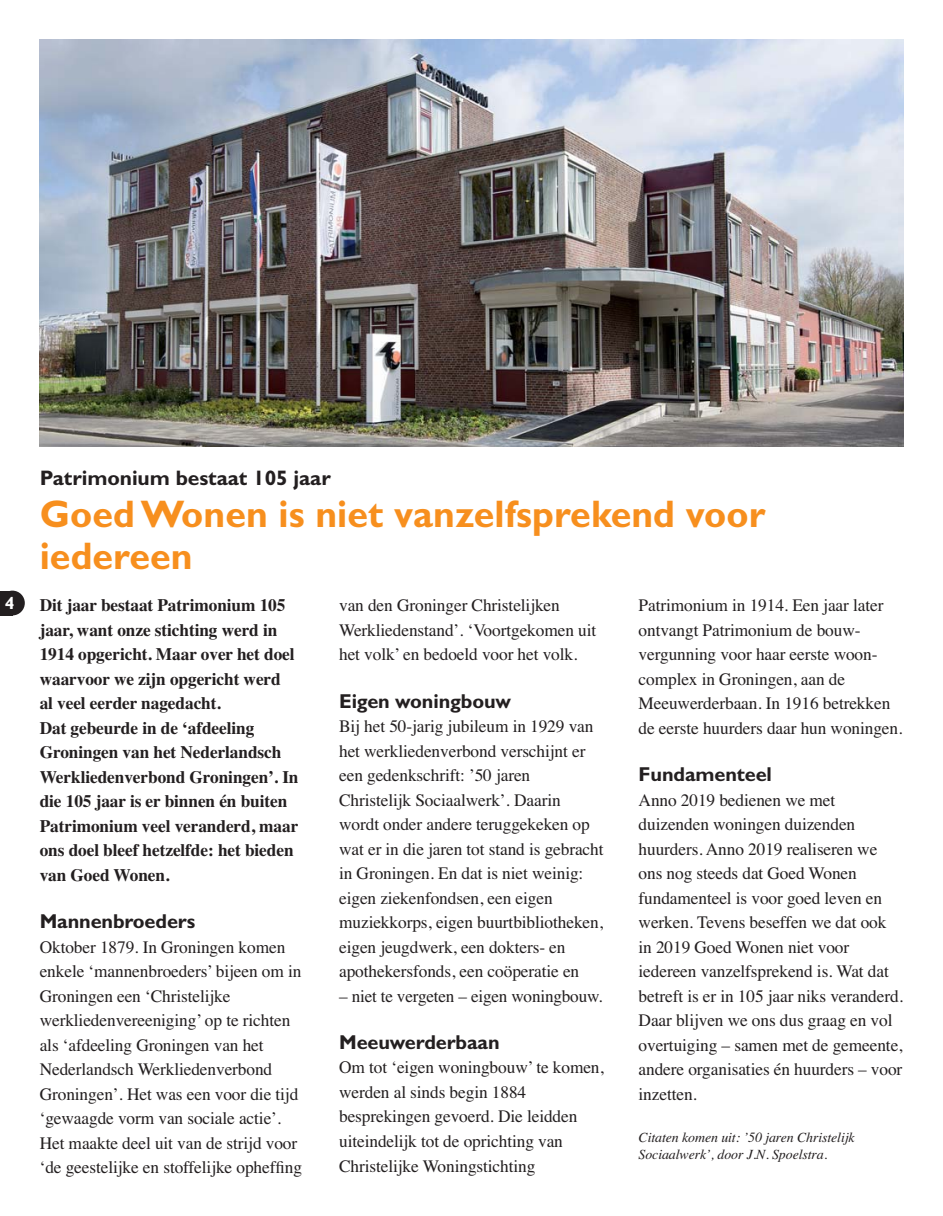
<style>
.page{position:relative;width:943px;height:1216px;background:#fff}
.page>*{position:absolute;margin:0;border:0;box-sizing:border-box;transform-origin:0 0}
.t1{font:700 38.5px/42px "Gill Sans";letter-spacing:.005em;color:#f78f1e}
.t2{font:700 21px "Gill Sans";letter-spacing:-.005em;color:#231f20}
.t3{font:700 20.12px "Gill Sans";letter-spacing:-.005em;color:#231f20}
.t4{font:17.5px/24.5px "Times";letter-spacing:-.005em;color:#231f20}
.t5{font:700 17.5px/24.5px "Times";letter-spacing:-.005em;color:#231f20}
.t6{font:700 17.5px "Gill Sans";color:#fff}
.t7{font:italic 14px/17.5px "Times";letter-spacing:-.005em;color:#231f20}
</style>
<div class="page">
<div style="left:0;top:590px;width:12px;height:25px;background:#231f20"></div>
<div style="left:0;top:590px;width:25px;height:25px;background:#231f20;border-radius:50%"></div>
<img style="left:40px;top:40px;width:863px;height:407px">
<p class="t2" style="left:40px;top:470px;width:292px">Patrimonium bestaat 105 jaar</p>
<h1 class="t1" style="left:40px;top:497px;width:727px">Goed Wonen is niet vanzelfsprekend voor iedereen</h1>
<p class="t6" style="left:5px;top:596px;width:11px">4</p>
<p class="t5" style="left:40px;top:594px;width:260px">Dit jaar bestaat Patrimonium 105 jaar, want onze stichting werd in<br>1914 opgericht. Maar over het doel waarvoor we zijn opgericht werd<br>al veel eerder nagedacht.<br>Dat gebeurde in de ‘afdeeling<br>Groningen van het Nederlandsch<br>Werkliedenverbond Groningen’. In die 105 jaar is er binnen én buiten<br>Patrimonium veel veranderd, maar ons doel bleef hetzelfde: het bieden van Goed Wonen.</p>
<p class="t3" style="left:40px;top:914px;width:157px">Mannenbroeders</p>
<p class="t4" style="left:40px;top:936px;width:264px">Oktober 1879. In Groningen komen enkele ‘mannenbroeders’ bijeen om in Groningen een ‘Christelijke werkliedenvereeniging’ op te richten als ‘afdeeling Groningen van het Nederlandsch Werkliedenverbond Groningen’. Het was een voor die tijd ‘gewaagde vorm van sociale actie’.<br>Het maakte deel uit van de strijd voor ‘de geestelijke en stoffelijke opheffing</p>
<p class="t4" style="left:339px;top:594px;width:259px">van den Groninger Christelijken<br>Werkliedenstand’. ‘Voortgekomen uit het volk’ en bedoeld voor het volk.</p>
<p class="t3" style="left:339px;top:693px;width:173px">Eigen woningbouw</p>
<p class="t4" style="left:339px;top:715px;width:266px">Bij het 50-jarig jubileum in 1929 van het werkliedenverbond verschijnt er een gedenkschrift: ’50 jaren Christelijk Sociaalwerk’. Daarin wordt onder andere teruggekeken op wat er in die jaren tot stand is gebracht in Groningen. En dat is niet weinig: eigen ziekenfondsen, een eigen muziekkorps, eigen buurtbibliotheken, eigen jeugdwerk, een dokters- en apothekersfonds, een coöperatie en</p>
<p class="t4" style="left:339px;top:985px;width:265px">– niet te vergeten – eigen woningbouw.</p>
<p class="t3" style="left:339px;top:1035px;width:162px">Meeuwerderbaan</p>
<p class="t4" style="left:339px;top:1056px;width:266px">Om tot ‘eigen woningbouw’ te komen, werden al sinds begin 1884 besprekingen gevoerd. Die leidden uiteindelijk tot de oprichting van<br>Christelijke Woningstichting</p>
<p class="t4" style="left:638px;top:594px;width:265px">Patrimonium in 1914. Een jaar later ontvangt Patrimonium de bouw&shy;vergunning voor haar eerste woon&shy;complex in Groningen, aan de Meeuwerderbaan. In 1916 betrekken de eerste huurders daar hun woningen.</p>
<p class="t3" style="left:638px;top:767px;width:135px">Fundamenteel</p>
<p class="t4" style="left:638px;top:789px;width:266px">Anno 2019 bedienen we met duizenden woningen duizenden huurders. Anno 2019 realiseren we ons nog steeds dat Goed Wonen fundamenteel is voor goed leven en werken. Tevens beseffen we dat ook in 2019 Goed Wonen niet voor iedereen vanzelfsprekend is. Wat dat betreft is er in 105 jaar niks veranderd.<br>Daar blijven we ons dus graag en vol overtuiging – samen met de gemeente, andere organisaties én huurders – voor inzetten.</p>
<p class="t7" style="left:638px;top:1129px;width:218px">Citaten komen uit: ’50 jaren Christelijk<br>Sociaalwerk’, door J.N. Spoelstra.</p>
</div>
